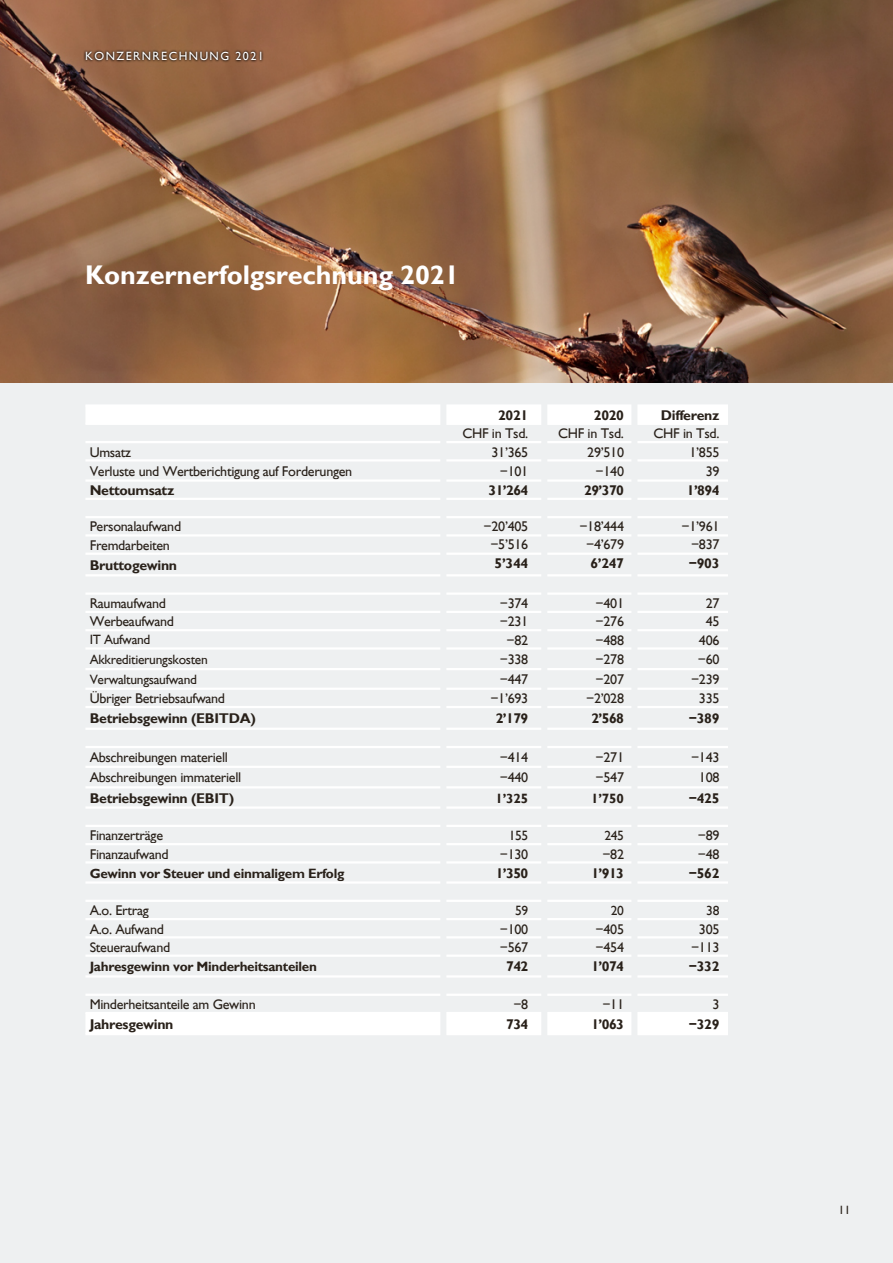
<style>
.page{position:relative;width:893px;height:1263px;background:#fff}
.page>*{position:absolute;margin:0;border:0;box-sizing:border-box;transform-origin:0 0}
.t1{font:700 27px "Gill Sans";letter-spacing:-.005em;color:#fff}
.t2{font:14.1px "Gill Sans";letter-spacing:-.02em;color:#29211a}
.t3{font:700 14.1px "Gill Sans";letter-spacing:-.02em;color:#29211a}
.t4{font:700 13.5px "Gill Sans";letter-spacing:-.02em;color:#29211a}
.t5{font:13.5px "Gill Sans";letter-spacing:-.02em;color:#29211a}
.t6{font:12px "Gill Sans";letter-spacing:.12em;color:#fff}
.t7{font:12px "Gill Sans";color:#29211a}
</style>
<div class="page">
<div style="left:0;top:383px;width:893px;height:880px;background:#eef0f1"></div>
<img style="left:0;top:0;width:893px;height:383px">
<img style="left:83px;top:49px;width:181px;height:14px">
<svg style="left:86px;top:407px;width:642px;height:626px"></svg>
<hr style="left:85px;top:404px;width:643px;height:3px;background:#fff">
<hr style="left:85px;top:423px;width:643px;height:2px;background:#fff">
<hr style="left:85px;top:441px;width:643px;height:2px;background:#fff">
<hr style="left:85px;top:459px;width:643px;height:2px;background:#fff">
<hr style="left:85px;top:479px;width:643px;height:3px;background:#fff">
<hr style="left:85px;top:498px;width:643px;height:2px;background:#fff">
<hr style="left:85px;top:516px;width:643px;height:2px;background:#fff">
<hr style="left:85px;top:534px;width:643px;height:2px;background:#fff">
<hr style="left:85px;top:553px;width:643px;height:2px;background:#fff">
<hr style="left:85px;top:574px;width:643px;height:2px;background:#fff">
<hr style="left:85px;top:592px;width:643px;height:3px;background:#fff">
<hr style="left:85px;top:611px;width:643px;height:2px;background:#fff">
<hr style="left:85px;top:629px;width:643px;height:2px;background:#fff">
<hr style="left:85px;top:647px;width:643px;height:3px;background:#fff">
<hr style="left:85px;top:668px;width:643px;height:2px;background:#fff">
<hr style="left:85px;top:688px;width:643px;height:2px;background:#fff">
<hr style="left:85px;top:706px;width:643px;height:2px;background:#fff">
<hr style="left:85px;top:728px;width:643px;height:2px;background:#fff">
<hr style="left:85px;top:746px;width:643px;height:2px;background:#fff">
<hr style="left:85px;top:766px;width:643px;height:2px;background:#fff">
<hr style="left:85px;top:786px;width:643px;height:2px;background:#fff">
<hr style="left:85px;top:806px;width:643px;height:3px;background:#fff">
<hr style="left:85px;top:825px;width:643px;height:2px;background:#fff">
<hr style="left:85px;top:843px;width:643px;height:2px;background:#fff">
<hr style="left:85px;top:861px;width:643px;height:2px;background:#fff">
<hr style="left:85px;top:881px;width:643px;height:3px;background:#fff">
<hr style="left:85px;top:900px;width:643px;height:2px;background:#fff">
<hr style="left:85px;top:918px;width:643px;height:2px;background:#fff">
<hr style="left:85px;top:936px;width:643px;height:2px;background:#fff">
<hr style="left:85px;top:954px;width:643px;height:3px;background:#fff">
<hr style="left:85px;top:975px;width:643px;height:2px;background:#fff">
<hr style="left:85px;top:993px;width:643px;height:3px;background:#fff">
<hr style="left:85px;top:1012px;width:643px;height:2px;background:#fff">
<hr style="left:85px;top:1033px;width:643px;height:2px;background:#fff">
<div style="left:631px;top:395px;width:6px;height:786px;background:#eef0f1"></div>
<div style="left:541px;top:387px;width:6px;height:787px;background:#eef0f1"></div>
<div style="left:440px;top:393px;width:6px;height:786px;background:#eef0f1"></div>
<p class="t6" style="left:85px;top:52px;width:180px">KONZERNRECHNUNG 2021</p>
<h1 class="t1" style="left:85px;top:265px;width:376px">Konzernerfolgsrechnung 2021</h1>
<p class="t3" style="left:498px;top:410px;width:32px">2021</p>
<p class="t3" style="left:594px;top:410px;width:32px">2020</p>
<p class="t3" style="left:661px;top:410px;width:60px">Differenz</p>
<p class="t2" style="left:462px;top:428px;width:67px">CHF in Tsd.</p>
<p class="t2" style="left:558px;top:428px;width:67px">CHF in Tsd.</p>
<p class="t2" style="left:653px;top:428px;width:67px">CHF in Tsd.</p>
<p class="t2" style="left:90px;top:447px;width:43px">Umsatz</p>
<p class="t2" style="left:492px;top:447px;width:38px">31’365</p>
<p class="t2" style="left:587px;top:447px;width:38px">29’510</p>
<p class="t2" style="left:689px;top:447px;width:32px">1’855</p>
<p class="t2" style="left:90px;top:466px;width:264px">Verluste und Wertberichtigung auf Forderungen</p>
<p class="t2" style="left:500px;top:466px;width:30px">−101</p>
<p class="t2" style="left:596px;top:466px;width:30px">−140</p>
<p class="t2" style="left:706px;top:466px;width:15px">39</p>
<p class="t3" style="left:90px;top:486px;width:86px">Nettoumsatz</p>
<p class="t3" style="left:488px;top:486px;width:41px">31’264</p>
<p class="t3" style="left:584px;top:486px;width:41px">29’370</p>
<p class="t3" style="left:687px;top:486px;width:34px">1’894</p>
<p class="t2" style="left:90px;top:521px;width:93px">Personalaufwand</p>
<p class="t2" style="left:484px;top:521px;width:46px">−20’405</p>
<p class="t2" style="left:579px;top:521px;width:46px">−18’444</p>
<p class="t2" style="left:681px;top:521px;width:39px">−1’961</p>
<p class="t2" style="left:90px;top:540px;width:82px">Fremdarbeiten</p>
<p class="t2" style="left:490px;top:540px;width:39px">−5’516</p>
<p class="t2" style="left:586px;top:540px;width:39px">−4’679</p>
<p class="t2" style="left:691px;top:540px;width:30px">−837</p>
<p class="t3" style="left:90px;top:560px;width:89px">Bruttogewinn</p>
<p class="t3" style="left:495px;top:558px;width:35px">5’344</p>
<p class="t3" style="left:590px;top:558px;width:35px">6’247</p>
<p class="t3" style="left:689px;top:558px;width:32px">−903</p>
<p class="t2" style="left:90px;top:598px;width:78px">Raumaufwand</p>
<p class="t2" style="left:500px;top:598px;width:30px">−374</p>
<p class="t2" style="left:596px;top:598px;width:30px">−401</p>
<p class="t2" style="left:706px;top:598px;width:15px">27</p>
<p class="t2" style="left:90px;top:617px;width:86px">Werbeaufwand</p>
<p class="t2" style="left:500px;top:617px;width:30px">−231</p>
<p class="t2" style="left:596px;top:617px;width:30px">−276</p>
<p class="t2" style="left:706px;top:617px;width:15px">45</p>
<p class="t5" style="left:90px;top:635px;width:62px">IT Aufwand</p>
<p class="t2" style="left:507px;top:635px;width:23px">−82</p>
<p class="t2" style="left:596px;top:635px;width:30px">−488</p>
<p class="t2" style="left:699px;top:635px;width:22px">406</p>
<p class="t5" style="left:90px;top:655px;width:120px">Akkreditierungskosten</p>
<p class="t2" style="left:500px;top:654px;width:30px">−338</p>
<p class="t2" style="left:596px;top:654px;width:30px">−278</p>
<p class="t2" style="left:698px;top:654px;width:23px">−60</p>
<p class="t5" style="left:90px;top:675px;width:109px">Verwaltungsaufwand</p>
<p class="t2" style="left:500px;top:675px;width:30px">−447</p>
<p class="t2" style="left:596px;top:675px;width:30px">−207</p>
<p class="t2" style="left:691px;top:675px;width:30px">−239</p>
<p class="t2" style="left:90px;top:693px;width:137px">Übriger Betriebsaufwand</p>
<p class="t2" style="left:490px;top:693px;width:39px">−1’693</p>
<p class="t2" style="left:586px;top:693px;width:39px">−2’028</p>
<p class="t2" style="left:699px;top:693px;width:22px">335</p>
<p class="t3" style="left:90px;top:713px;width:168px">Betriebsgewinn (EBITDA)</p>
<p class="t3" style="left:496px;top:713px;width:34px">2’179</p>
<p class="t3" style="left:591px;top:713px;width:34px">2’568</p>
<p class="t3" style="left:689px;top:713px;width:32px">−389</p>
<p class="t2" style="left:90px;top:753px;width:140px">Abschreibungen materiell</p>
<p class="t2" style="left:500px;top:753px;width:30px">−414</p>
<p class="t2" style="left:596px;top:753px;width:30px">−271</p>
<p class="t2" style="left:691px;top:753px;width:30px">−143</p>
<p class="t2" style="left:90px;top:773px;width:153px">Abschreibungen immateriell</p>
<p class="t2" style="left:500px;top:773px;width:30px">−440</p>
<p class="t2" style="left:596px;top:773px;width:30px">−547</p>
<p class="t2" style="left:699px;top:773px;width:22px">108</p>
<p class="t3" style="left:90px;top:793px;width:146px">Betriebsgewinn (EBIT)</p>
<p class="t4" style="left:495px;top:793px;width:34px">1’325</p>
<p class="t4" style="left:591px;top:793px;width:34px">1’750</p>
<p class="t3" style="left:689px;top:793px;width:32px">−425</p>
<p class="t2" style="left:90px;top:831px;width:75px">Finanzerträge</p>
<p class="t5" style="left:509px;top:831px;width:21px">155</p>
<p class="t5" style="left:604px;top:831px;width:21px">245</p>
<p class="t2" style="left:698px;top:831px;width:23px">−89</p>
<p class="t2" style="left:90px;top:849px;width:80px">Finanzaufwand</p>
<p class="t2" style="left:500px;top:849px;width:30px">−130</p>
<p class="t2" style="left:602px;top:849px;width:23px">−82</p>
<p class="t2" style="left:698px;top:849px;width:23px">−48</p>
<p class="t4" style="left:90px;top:868px;width:256px">Gewinn vor Steuer und einmaligem Erfolg</p>
<p class="t3" style="left:496px;top:868px;width:34px">1’350</p>
<p class="t3" style="left:591px;top:868px;width:34px">1’913</p>
<p class="t3" style="left:689px;top:868px;width:32px">−562</p>
<p class="t2" style="left:90px;top:906px;width:61px">A.o. Ertrag</p>
<p class="t5" style="left:515px;top:906px;width:15px">59</p>
<p class="t5" style="left:611px;top:906px;width:15px">20</p>
<p class="t5" style="left:706px;top:906px;width:15px">38</p>
<p class="t2" style="left:90px;top:924px;width:76px">A.o. Aufwand</p>
<p class="t2" style="left:500px;top:924px;width:30px">−100</p>
<p class="t2" style="left:596px;top:924px;width:30px">−405</p>
<p class="t2" style="left:699px;top:924px;width:22px">305</p>
<p class="t2" style="left:90px;top:942px;width:82px">Steueraufwand</p>
<p class="t2" style="left:500px;top:942px;width:30px">−567</p>
<p class="t2" style="left:596px;top:942px;width:30px">−454</p>
<p class="t2" style="left:691px;top:942px;width:30px">−113</p>
<p class="t4" style="left:90px;top:962px;width:229px">Jahresgewinn vor Minderheitsanteilen</p>
<p class="t3" style="left:506px;top:962px;width:24px">742</p>
<p class="t3" style="left:591px;top:962px;width:34px">1’074</p>
<p class="t3" style="left:689px;top:962px;width:32px">−332</p>
<p class="t2" style="left:90px;top:999px;width:168px">Minderheitsanteile am Gewinn</p>
<p class="t2" style="left:513px;top:999px;width:16px">−8</p>
<p class="t2" style="left:602px;top:999px;width:23px">−11</p>
<p class="t2" style="left:712px;top:999px;width:9px">3</p>
<p class="t3" style="left:90px;top:1019px;width:85px">Jahresgewinn</p>
<p class="t3" style="left:506px;top:1019px;width:24px">734</p>
<p class="t3" style="left:591px;top:1019px;width:34px">1’063</p>
<p class="t3" style="left:689px;top:1019px;width:32px">−329</p>
<p class="t7" style="left:838px;top:1206px;width:13px">11</p>
</div>
